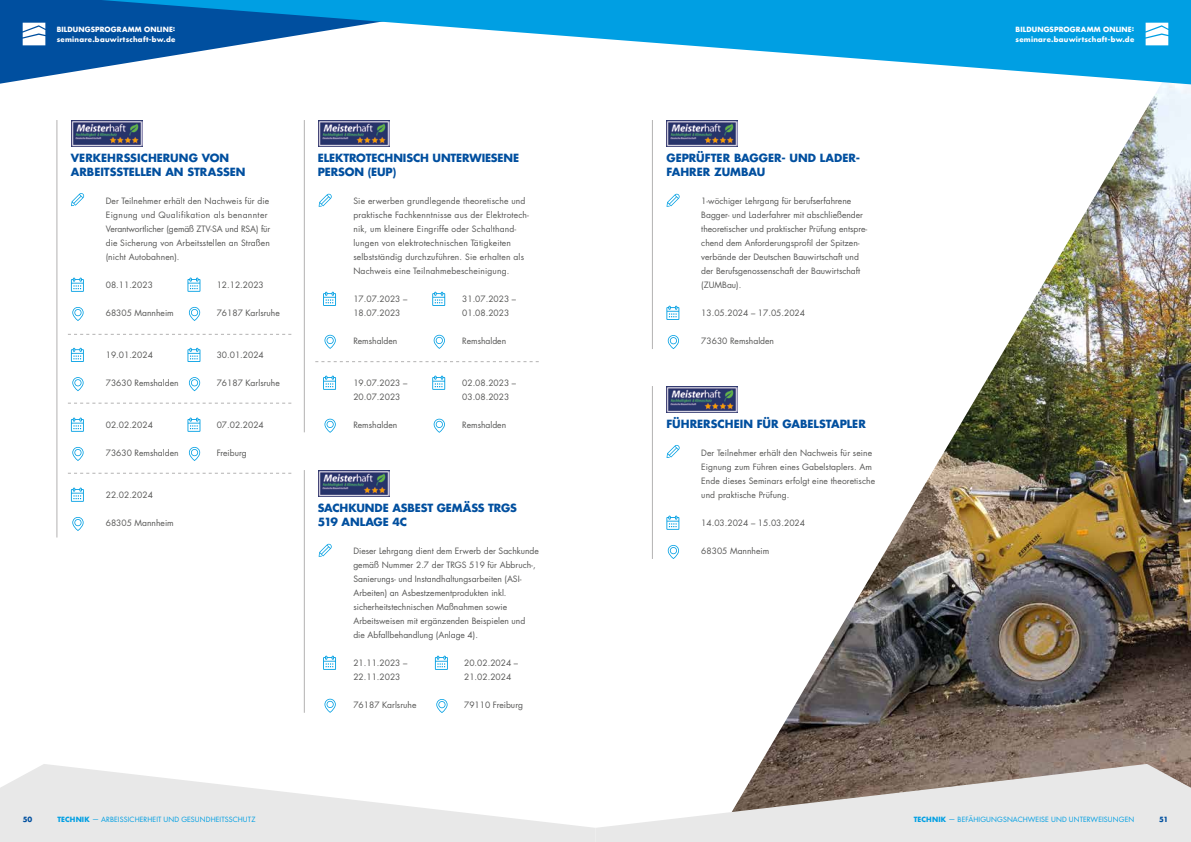
<style>
.page{position:relative;width:1191px;height:842px;background:#fff}
.page>*{position:absolute;margin:0;border:0;box-sizing:border-box;transform-origin:0 0}
.t1{font:700 11px/14px "Futura LT Pro";letter-spacing:-.005em;color:#004f9f}
.t2{font:8.5px/14px "Futura LT Pro";color:#575756}
.t3{font:8.5px/14px "Futura LT Pro";letter-spacing:.02em;color:#575756}
.t4{font:700 7px/10px "Futura LT Pro";letter-spacing:.03em;color:#fff}
.t5{font:7px "Futura LT Pro";letter-spacing:.015em;color:#009fe3}
.t6{font:700 7px "Futura LT Pro";color:#004f9f}
.s1{font-weight:700}
</style>
<div class="page">
<img style="left:737px;top:84px;width:454px;height:680px">
<svg style="left:0;top:764px;width:595px;height:78px;fill:#e8e8e8"></svg>
<svg style="left:595px;top:764px;width:596px;height:78px;fill:#e8e8e8"></svg>
<hr style="left:652px;top:120px;width:1px;height:229px;background:#b3b2b2">
<svg style="left:668px;top:335px;width:11px;height:14px"></svg>
<svg style="left:666px;top:193px;width:13px;height:14px"></svg>
<svg style="left:666px;top:306px;width:13px;height:14px"></svg>
<img style="left:666px;top:120px;width:71px;height:27px">
<hr style="left:652px;top:386px;width:1px;height:173px;background:#b3b2b2">
<svg style="left:668px;top:545px;width:11px;height:14px"></svg>
<svg style="left:666px;top:445px;width:13px;height:13px"></svg>
<svg style="left:666px;top:516px;width:13px;height:14px"></svg>
<img style="left:666px;top:386px;width:71px;height:27px">
<hr style="left:57px;top:120px;width:1px;height:417px;background:#b3b2b2">
<svg style="left:72px;top:307px;width:12px;height:14px"></svg>
<svg style="left:71px;top:193px;width:13px;height:13px"></svg>
<svg style="left:71px;top:278px;width:13px;height:14px"></svg>
<img style="left:71px;top:120px;width:71px;height:27px">
<svg style="left:68px;top:334px;width:223px;height:1px"></svg>
<svg style="left:72px;top:377px;width:12px;height:14px"></svg>
<svg style="left:71px;top:348px;width:13px;height:14px"></svg>
<svg style="left:189px;top:377px;width:11px;height:14px"></svg>
<svg style="left:187px;top:348px;width:13px;height:14px"></svg>
<svg style="left:189px;top:307px;width:11px;height:14px"></svg>
<svg style="left:187px;top:278px;width:13px;height:14px"></svg>
<hr style="left:304px;top:470px;width:1px;height:243px;background:#b3b2b2">
<svg style="left:319px;top:543px;width:13px;height:14px"></svg>
<svg style="left:323px;top:656px;width:13px;height:14px"></svg>
<svg style="left:324px;top:699px;width:12px;height:14px"></svg>
<img style="left:318px;top:470px;width:71px;height:27px">
<svg style="left:436px;top:699px;width:11px;height:14px"></svg>
<svg style="left:435px;top:656px;width:13px;height:14px"></svg>
<svg style="left:68px;top:403px;width:223px;height:1px"></svg>
<svg style="left:68px;top:473px;width:223px;height:1px"></svg>
<svg style="left:72px;top:447px;width:12px;height:14px"></svg>
<svg style="left:71px;top:418px;width:13px;height:14px"></svg>
<svg style="left:72px;top:517px;width:12px;height:14px"></svg>
<svg style="left:71px;top:488px;width:13px;height:14px"></svg>
<svg style="left:189px;top:447px;width:11px;height:14px"></svg>
<svg style="left:187px;top:418px;width:13px;height:14px"></svg>
<hr style="left:304px;top:120px;width:1px;height:312px;background:#b3b2b2">
<svg style="left:319px;top:193px;width:13px;height:14px"></svg>
<svg style="left:323px;top:292px;width:13px;height:14px"></svg>
<svg style="left:324px;top:335px;width:12px;height:14px"></svg>
<img style="left:318px;top:120px;width:71px;height:27px">
<svg style="left:323px;top:376px;width:13px;height:14px"></svg>
<svg style="left:324px;top:419px;width:12px;height:14px"></svg>
<svg style="left:432px;top:292px;width:13px;height:14px"></svg>
<svg style="left:434px;top:335px;width:11px;height:14px"></svg>
<svg style="left:432px;top:376px;width:13px;height:14px"></svg>
<svg style="left:434px;top:419px;width:11px;height:14px"></svg>
<svg style="left:315px;top:361px;width:224px;height:1px"></svg>
<svg style="left:0;top:0;width:101px;height:84px;background:#1c62a9"></svg>
<svg style="left:23px;top:23px;width:22px;height:22px"></svg>
<svg style="left:101px;top:0;width:1090px;height:84px;fill:#009fe3"></svg>
<svg style="left:1145px;top:23px;width:23px;height:22px"></svg>
<p class="t4" style="left:57px;top:24px;width:120px">BILDUNGSPROGRAMM ONLINE: seminare.bauwirtschaft-bw.de</p>
<p class="t4" style="left:1015px;top:24px;width:120px">BILDUNGSPROGRAMM ONLINE: seminare.bauwirtschaft-bw.de</p>
<p class="t1" style="left:71px;top:151px;width:176px">VERKEHRSSICHERUNG VON<br>ARBEITSSTELLEN AN STRASSEN</p>
<p class="t2" style="left:106px;top:194px;width:166px">Der Teilnehmer erhält den Nachweis für die Eignung und Qualifikation als benannter Verantwortlicher (gemäß ZTV-SA und RSA) für die Sicherung von Arbeitsstellen an Straßen (nicht Autobahnen).</p>
<p class="t2" style="left:106px;top:278px;width:49px">08.11.2023</p>
<p class="t2" style="left:106px;top:306px;width:69px">68305 Mannheim</p>
<p class="t2" style="left:106px;top:348px;width:49px">19.01.2024</p>
<p class="t2" style="left:106px;top:376px;width:74px">73630 Remshalden</p>
<p class="t2" style="left:106px;top:418px;width:49px">02.02.2024</p>
<p class="t2" style="left:106px;top:446px;width:74px">73630 Remshalden</p>
<p class="t2" style="left:106px;top:488px;width:49px">22.02.2024</p>
<p class="t2" style="left:106px;top:516px;width:69px">68305 Mannheim</p>
<p class="t2" style="left:217px;top:278px;width:49px">12.12.2023</p>
<p class="t2" style="left:217px;top:306px;width:65px">76187 Karlsruhe</p>
<p class="t2" style="left:217px;top:348px;width:49px">30.01.2024</p>
<p class="t2" style="left:217px;top:376px;width:65px">76187 Karlsruhe</p>
<p class="t2" style="left:217px;top:418px;width:49px">07.02.2024</p>
<p class="t2" style="left:217px;top:446px;width:31px">Freiburg</p>
<p class="t1" style="left:318px;top:151px;width:203px">ELEKTROTECHNISCH UNTERWIESENE<br>PERSON (EUP)</p>
<p class="t3" style="left:353px;top:194px;width:177px">Sie erwerben grundlegende theoretische und praktische Fachkenntnisse aus der Elektrotech&shy;nik, um kleinere Eingriffe oder Schalthand&shy;lungen von elektrotechnischen Tätigkeiten selbstständig durchzuführen. Sie erhalten als Nachweis eine Teilnahmebescheinigung.</p>
<p class="t2" style="left:353px;top:292px;width:55px">17.07.2023 –<br>18.07.2023</p>
<p class="t2" style="left:353px;top:334px;width:45px">Remshalden</p>
<p class="t2" style="left:353px;top:376px;width:55px">19.07.2023 –<br>20.07.2023</p>
<p class="t2" style="left:353px;top:418px;width:45px">Remshalden</p>
<p class="t2" style="left:462px;top:292px;width:55px">31.07.2023 –<br>01.08.2023</p>
<p class="t2" style="left:462px;top:334px;width:45px">Remshalden</p>
<p class="t2" style="left:462px;top:376px;width:55px">02.08.2023 –<br>03.08.2023</p>
<p class="t2" style="left:462px;top:418px;width:45px">Remshalden</p>
<p class="t1" style="left:318px;top:501px;width:201px">SACHKUNDE ASBEST GEMÄSS TRGS<br>519 ANLAGE 4C</p>
<p class="t2" style="left:353px;top:544px;width:187px">Dieser Lehrgang dient dem Erwerb der Sachkunde gemäß Nummer 2.7 der TRGS 519 für Abbruch-, Sanierungs- und Instandhaltungsarbeiten (ASI-Arbeiten) an Asbestzementprodukten inkl. sicherheitstechnischen Maßnahmen sowie Arbeitsweisen mit ergänzenden Beispielen und die Abfallbehandlung (Anlage 4).</p>
<p class="t2" style="left:353px;top:656px;width:55px">21.11.2023 –<br>22.11.2023</p>
<p class="t2" style="left:353px;top:698px;width:65px">76187 Karlsruhe</p>
<p class="t2" style="left:464px;top:656px;width:55px">20.02.2024 –<br>21.02.2024</p>
<p class="t2" style="left:464px;top:698px;width:60px">79110 Freiburg</p>
<p class="t1" style="left:666px;top:151px;width:195px">GEPRÜFTER BAGGER- UND LADER-<br>FAHRER ZUMBAU</p>
<p class="t2" style="left:701px;top:194px;width:167px">1-wöchiger Lehrgang für berufserfahrene Bagger- und Laderfahrer mit abschließender theoretischer und praktischer Prüfung entspre&shy;chend dem Anforderungsprofil der Spitzen&shy;verbände der Deutschen Bauwirtschaft und der Berufsgenossenschaft der Bauwirtschaft (ZUMBau).</p>
<p class="t2" style="left:701px;top:306px;width:105px">13.05.2024 – 17.05.2024</p>
<p class="t2" style="left:701px;top:334px;width:74px">73630 Remshalden</p>
<p class="t1" style="left:666px;top:417px;width:201px">FÜHRERSCHEIN FÜR GABELSTAPLER</p>
<p class="t2" style="left:701px;top:446px;width:175px">Der Teilnehmer erhält den Nachweis für seine Eignung zum Führen eines Gabelstaplers. Am Ende dieses Seminars erfolgt eine theoretische und praktische Prüfung.</p>
<p class="t2" style="left:701px;top:516px;width:105px">14.03.2024 – 15.03.2024</p>
<p class="t2" style="left:701px;top:544px;width:69px">68305 Mannheim</p>
<p class="t5" style="left:913px;top:815px;width:222px"><span class="s1">TECHNIK</span> — BEFÄHIGUNGSNACHWEISE UND UNTERWEISUNGEN</p>
<p class="t6" style="left:23px;top:814px;width:11px">50</p>
<p class="t5" style="left:57px;top:815px;width:199px"><span class="s1">TECHNIK</span> — ARBEISSICHERHEIT UND GESUNDHEITSSCHUTZ</p>
<p class="t6" style="left:1159px;top:814px;width:10px">51</p>
</div>
